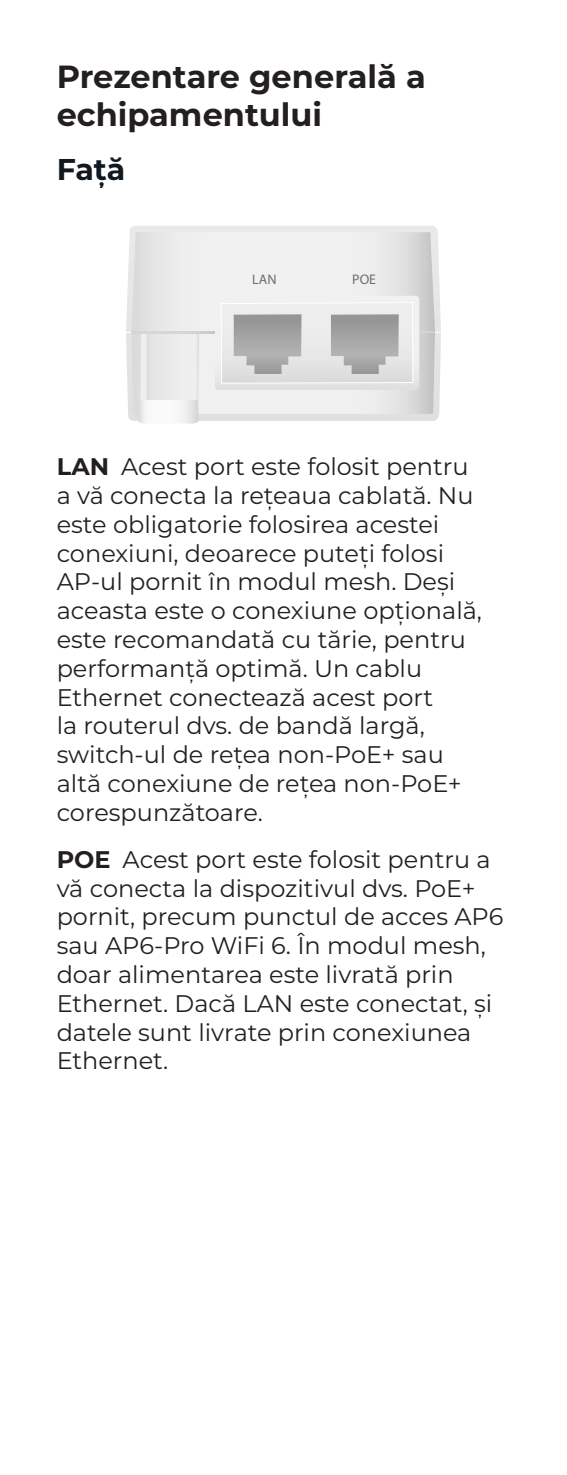
<style>
.page{position:relative;width:567px;height:1475px;background:#fff}
.page>*{position:absolute;margin:0;border:0;box-sizing:border-box;transform-origin:0 0}
.t1{font:700 32px/38.4px "Montserrat";color:#231f20}
.t2{font:700 30px "Montserrat";color:#101820}
.t3{font:24px/28.8px "Montserrat";color:#231f20}
.t4{font:14px "Myriad Pro";color:#6d6d6d}
.s1{font-weight:700}
</style>
<div class="page">
<svg style="left:126px;top:226px;width:315px;height:195px;background:#e7e7e7"></svg>
<svg style="left:131px;top:232px;width:304px;height:182px"></svg>
<svg style="left:138px;top:400px;width:60px;height:23px"></svg>
<div style="left:141px;top:333px;width:7px;height:67px;background:#eee"></div>
<div style="left:191px;top:333px;width:8px;height:67px;background:#eee"></div>
<hr style="left:131px;top:332px;width:84px;height:1px;background:#d6d6d6">
<svg style="left:215px;top:296px;width:220px;height:94px;background:#cfcfcf"></svg>
<h1 class="t1" style="left:57px;top:56px;width:371px">Prezentare generală a echipamentului</h1>
<p class="t2" style="left:57px;top:148px;width:70px">Față</p>
<p class="t4" style="left:252px;top:270px;width:26px">LAN</p>
<p class="t4" style="left:352px;top:270px;width:25px">POE</p>
<p class="t3" style="left:57px;top:451px;width:427px"><span class="s1">LAN</span> Acest port este folosit pentru a vă conecta la rețeaua cablată. Nu este obligatorie folosirea acestei conexiuni, deoarece puteți folosi<br>AP-ul pornit în modul mesh. Deși aceasta este o conexiune opțională, este recomandată cu tărie, pentru performanță optimă. Un cablu<br>Ethernet conectează acest port<br>la routerul dvs. de bandă largă, switch-ul de rețea non-PoE+ sau altă conexiune de rețea non-PoE+ corespunzătoare.</p>
<p class="t3" style="left:57px;top:843px;width:448px"><span class="s1">POE</span> Acest port este folosit pentru a vă conecta la dispozitivul dvs. PoE+ pornit, precum punctul de acces AP6 sau AP6-Pro WiFi 6. În modul mesh, doar alimentarea este livrată prin<br>Ethernet. Dacă LAN este conectat, și datele sunt livrate prin conexiunea<br>Ethernet.</p>
</div>
